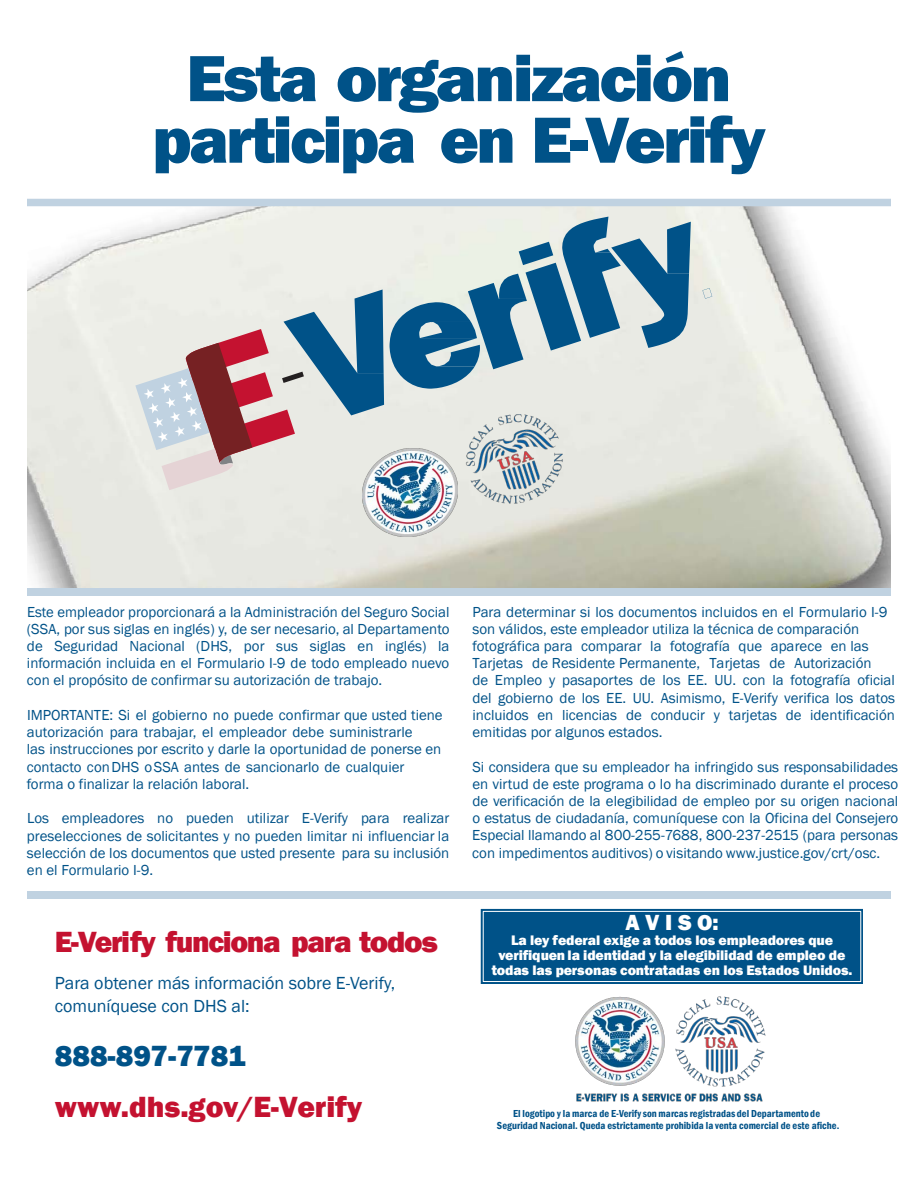
<style>
.page{position:relative;width:918px;height:1188px;background:#fff}
.page>*{position:absolute;margin:0;border:0;box-sizing:border-box;transform-origin:0 0}
.t1{font:800 67.5px/61.5px "Franklin Gothic";letter-spacing:-.04em;color:#005288;text-align:center}
.t2{font:800 30px/51.6px "Franklin Gothic";color:#c41230}
.t3{font:800 30px "Franklin Gothic";letter-spacing:-.045em;color:#c41230}
.t4{font:800 22.5px "Franklin Gothic";color:#fff}
.t5{font:18px/22.5px "Franklin Gothic";color:#005288}
.t6{font:15px/17.2px "Franklin Gothic";color:#005288;text-align:justify}
.t7{font:800 14.25px "Franklin Gothic";letter-spacing:-.01em;color:#fff}
.t8{font:600 condensed 10.5px "Franklin Gothic";letter-spacing:.005em;color:#005288}
.s1{color:#005288}
</style>
<div class="page">
<img style="left:27px;top:206px;width:864px;height:382px">
<div style="left:480px;top:908px;width:383px;height:76px;background:#005288"></div>
<div style="left:483px;top:911px;width:378px;height:71px;border:1px solid #fff"></div>
<div style="left:27px;top:891px;width:864px;height:8px;background:#c0d2e1"></div>
<div style="left:27px;top:588px;width:864px;height:8px;background:#c0d2e1"></div>
<img style="left:363px;top:415px;width:213px;height:138px">
<svg style="left:390px;top:217px;width:301px;height:172px;background:#8eafc0"></svg>
<svg style="left:135px;top:290px;width:249px;height:200px;background:#beb7bd"></svg>
<div style="left:27px;top:199px;width:864px;height:7px;background:#c0d2e1"></div>
<svg style="left:702px;top:288px;width:10px;height:11px"></svg>
<img style="left:575px;top:996px;width:90px;height:90px">
<img style="left:576px;top:1094px;width:187px;height:8px">
<img style="left:676px;top:996px;width:89px;height:90px">
<p class="t1" style="left:152px;top:48px;width:615px">Esta organización participa en E-Verify</p>
<p class="t6" style="left:27px;top:603px;width:424px">Este empleador proporcionará a la Administración del Seguro Social (SSA, por sus siglas en inglés) y, de ser necesario, al Departamento de Seguridad Nacional (DHS, por sus siglas en inglés) la información incluida en el Formulario I-9 de todo empleado nuevo con el propósito de confirmar su autorización de trabajo.</p>
<p class="t6" style="left:27px;top:707px;width:417px;text-align:left">IMPORTANTE: Si el gobierno no puede confirmar que usted tiene autorización para trabajar, el empleador debe suministrarle<br>las instrucciones por escrito y darle la oportunidad de ponerse en contacto conDHS o SSA antes de sancionarlo de cualquier forma o finalizar la relación laboral.</p>
<p class="t6" style="left:27px;top:810px;width:424px">Los empleadores no pueden utilizar E-Verify para realizar preselecciones de solicitantes y no pueden limitar ni influenciar la selección de los documentos que usted presente para su inclusión en el Formulario I-9.</p>
<p class="t3" style="left:55px;top:923px;width:385px">E-Verify funciona para todos</p>
<p class="t5" style="left:55px;top:972px;width:342px">Para obtener más información sobre E-Verify, comuníquese con DHS al:</p>
<p class="t2" style="left:55px;top:1030px;width:309px"><span class="s1">888-897-7781 </span>www.dhs.gov/E-Verify</p>
<p class="t6" style="left:472px;top:603px;width:417px;text-align:left">Para determinar si los documentos incluidos en el Formulario I-9 son válidos, este empleador utiliza la técnica de comparación fotográfica para comparar la fotografía que aparece en las Tarjetas de Residente Permanente, Tarjetas de Autorización</p>
<p class="t6" style="left:472px;top:672px;width:424px">de Empleo y pasaportes de los EE. UU. con la fotografía oficial del gobierno de los EE. UU. Asimismo, E-Verify verifica los datos incluidos en licencias de conducir y tarjetas de identificación emitidas por algunos estados.</p>
<p class="t6" style="left:472px;top:758px;width:428px">Si considera que su empleador ha infringido sus responsabilidades en virtud de este programa o lo ha discriminado durante el proceso de verificación de la elegibilidad de empleo por su origen nacional o estatus de ciudadanía, comuníquese con la Oficina del Consejero Especial llamando al 800-255-7688, 800-237-2515 (para personas con impedimentos auditivos) o visitando www.justice.gov/crt/osc.</p>
<p class="t4" style="left:626px;top:908px;width:95px">A V I S O:</p>
<p class="t7" style="left:511px;top:931px;width:324px">La ley federal exige a todos los empleadores que</p>
<p class="t7" style="left:498px;top:946px;width:349px">verifiquen la identidad y la elegibilidad de empleo de</p>
<p class="t7" style="left:492px;top:961px;width:362px">todas las personas contratadas en los Estados Unidos.</p>
<p class="t8" style="left:513px;top:1106px;width:309px">El logotipo y la marca de E-Verify son marcas registradas del Departamento de</p>
<p class="t8" style="left:497px;top:1118px;width:344px">Seguridad Nacional. Queda estrictamente prohibida la venta comercial de este afiche.</p>
</div>
